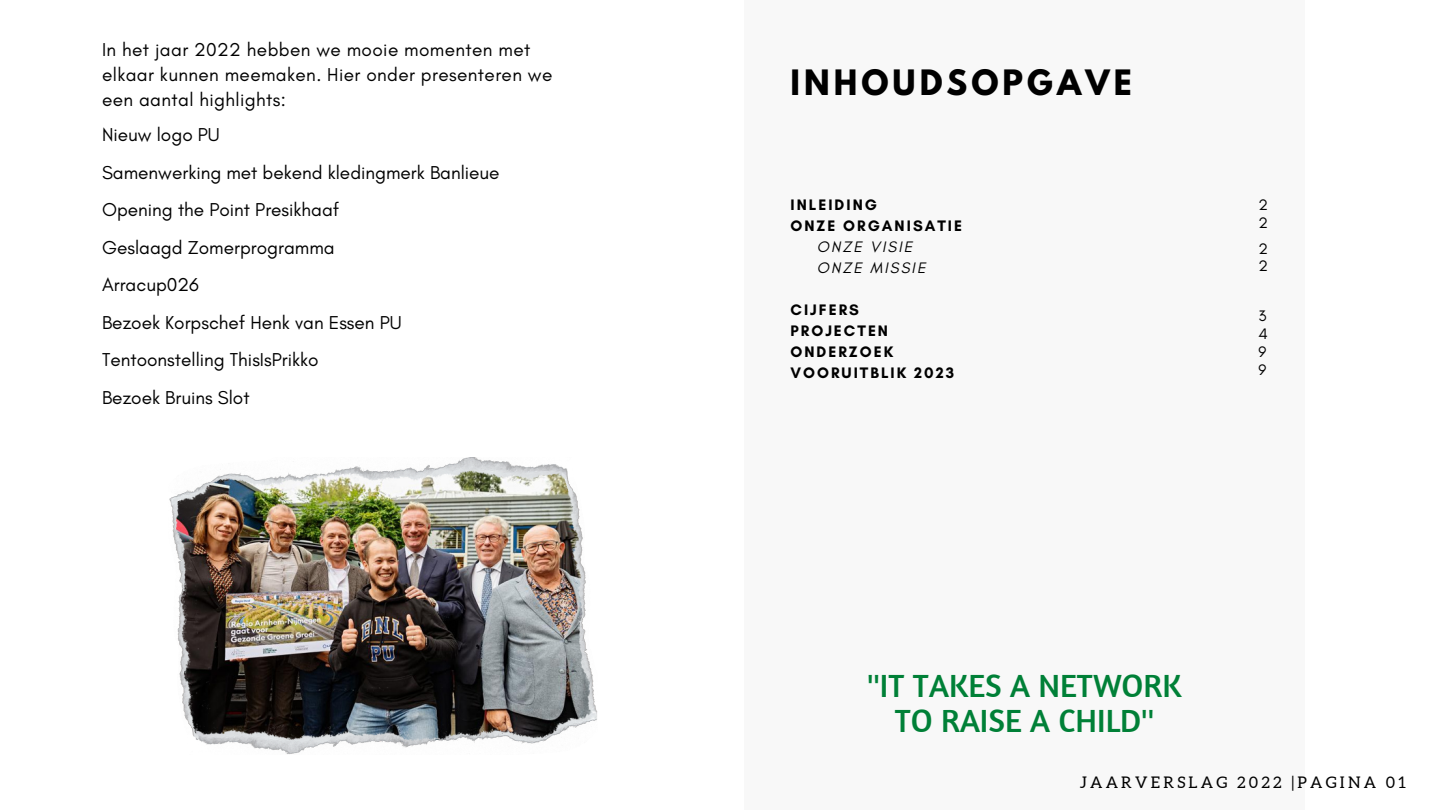
<style>
.page{position:relative;width:1440px;height:810px;background:#fff}
.page>*{position:absolute;margin:0;border:0;box-sizing:border-box;transform-origin:0 0}
.t1{font:32.8px/35.1px "Amaranth";color:#008037;text-align:center}
.t2{font:700 31px "League Spartan";letter-spacing:.13em;color:#000}
.t3{font:19px "Glacial Indifference";color:#000}
.t4{font:19px/24.8px "Glacial Indifference";letter-spacing:.02em;color:#000}
.t5{font:16px "Aleo";letter-spacing:.2em;color:#000}
.t6{font:700 15.5px/20.9px "Glacial Indifference";letter-spacing:.13em;color:#000}
.t7{font:italic 15.5px "Glacial Indifference";letter-spacing:.13em;color:#000}
.t8{font:15.5px "Glacial Indifference";color:#000}
</style>
<div class="page">
<div style="left:744px;top:0;width:561px;height:810px;background:#f8f8f8"></div>
<img style="left:169px;top:458px;width:428px;height:296px">
<h3 class="t4" style="left:102px;top:37px;width:452px">In het jaar 2022 hebben we mooie momenten met elkaar kunnen meemaken. Hier onder presenteren we een aantal highlights:</h3>
<p class="t3" style="left:102px;top:123px;width:119px">Nieuw logo PU</p>
<p class="t3" style="left:102px;top:161px;width:399px">Samenwerking met bekend kledingmerk Banlieue</p>
<p class="t3" style="left:102px;top:198px;width:239px">Opening the Point Presikhaaf</p>
<p class="t3" style="left:102px;top:236px;width:234px">Geslaagd Zomerprogramma</p>
<p class="t3" style="left:102px;top:273px;width:98px">Arracup026</p>
<p class="t3" style="left:102px;top:311px;width:301px">Bezoek Korpschef Henk van Essen PU</p>
<p class="t3" style="left:102px;top:348px;width:218px">Tentoonstelling ThisIsPrikko</p>
<p class="t3" style="left:102px;top:386px;width:149px">Bezoek Bruins Slot</p>
<h3 class="t2" style="left:791px;top:67px;width:343px">INHOUDSOPGAVE</h3>
<h3 class="t6" style="left:791px;top:195px;width:88px">INLEIDING</h3>
<h3 class="t6" style="left:791px;top:215px;width:173px">ONZE ORGANISATIE</h3>
<h3 class="t7" style="left:817px;top:238px;width:97px">ONZE VISIE</h3>
<h3 class="t7" style="left:817px;top:258px;width:110px">ONZE MISSIE</h3>
<h3 class="t6" style="left:791px;top:299px;width:165px">CIJFERS<br>PROJECTEN<br>ONDERZOEK<br>VOORUITBLIK 2023</h3>
<p class="t8" style="left:1258px;top:196px;width:11px">2</p>
<p class="t8" style="left:1258px;top:214px;width:11px">2</p>
<h1 class="t8" style="left:1258px;top:239px;width:11px">2</h1>
<p class="t8" style="left:1258px;top:257px;width:11px">2</p>
<p class="t8" style="left:1258px;top:306px;width:10px">3</p>
<p class="t8" style="left:1258px;top:324px;width:11px">4</p>
<p class="t8" style="left:1258px;top:342px;width:9px">9</p>
<h4 class="t8" style="left:1258px;top:360px;width:9px">9</h4>
<h2 class="t1" style="left:867px;top:667px;width:316px">''IT TAKES A NETWORK<br>TO RAISE A CHILD''</h2>
<h3 class="t5" style="left:1080px;top:773px;width:327px">JAARVERSLAG 2022 |PAGINA 01</h3>
</div>
